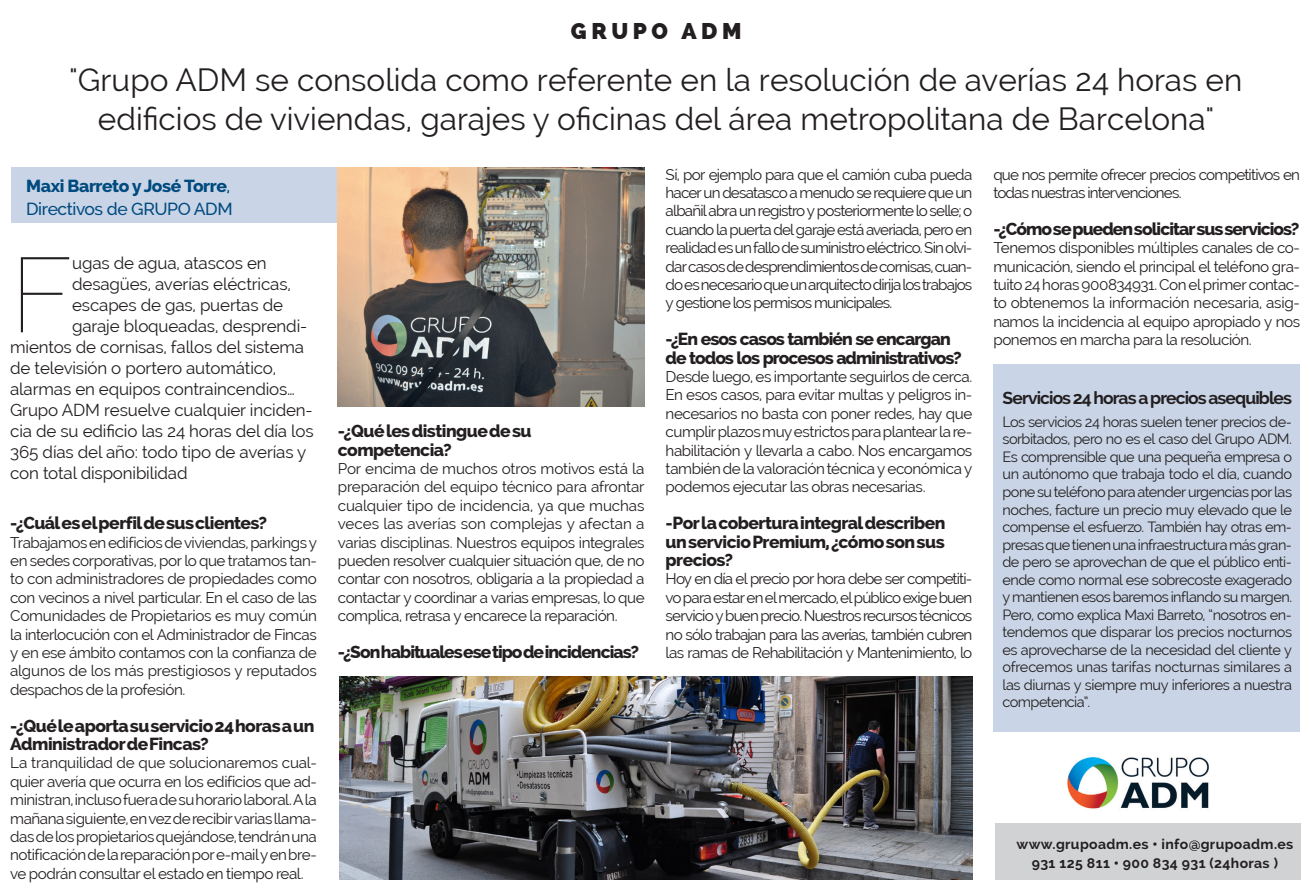
<style>
.page{position:relative;width:1309px;height:889px;background:#fff}
.page>*{position:absolute;margin:0;border:0;box-sizing:border-box;transform-origin:0 0}
._2015_ENTRADILLA{font:100 105.7px "Raleway";color:#231f20}
._2015_TITULAR{font:31.5px/38.5px "Raleway";color:#231f20;text-align:center}
.DAVID2_ARTICLE_TITUL{font:800 22.75px "Raleway";letter-spacing:.2em;color:#231f20}
.ENTREVISTA_PREGUNTE{font:800 17.5px/18.4px "Raleway";letter-spacing:-.04em;color:#231f20}
.TEXT_NORMAL{font:700 17.5px "Raleway";letter-spacing:-.05em;color:#231f20}
.ENTREVISTA_CON{font:800 17.5px "Raleway";letter-spacing:-.025em;color:#004a7f}
.ENTREVISTA_CON-2{font:500 17.5px "Raleway";letter-spacing:-.025em;color:#004a7f}
._2015_ENTRADILLA-2{font:16.97px "Raleway";letter-spacing:-.01em;color:#231f20}
.TEXT_NORMAL-2{font:15.22px/18.4px "Raleway";letter-spacing:-.035em;color:#231f20;text-align:justify}
.TEXT_NORMAL-3{font:15.22px/18.4px "Raleway";letter-spacing:-.055em;color:#231f20}
.TEXT_NORMAL-4{font:14.53px/17.5px "Raleway";letter-spacing:-.03em;color:#231f20;text-align:justify}
._2015_DADES__WEB{font:700 14px "Raleway";letter-spacing:.025em;color:#231f20}
.s1{font-weight:500}
.s2{font-weight:800}
</style>
<div class="page">
<div style="left:11px;top:168px;width:341px;height:55px;background:#c9d5e6"></div>
<img style="left:338px;top:168px;width:307px;height:239px">
<div style="left:995px;top:823px;width:305px;height:56px;background:#d1d2d4"></div>
<div style="left:994px;top:363px;width:306px;height:368px;background:#c9d5e6"></div>
<img style="left:339px;top:676px;width:633px;height:203px">
<img style="left:1067px;top:756px;width:142px;height:53px">
<p class="DAVID2_ARTICLE_TITUL" style="left:571px;top:18px;width:172px">GRUPO ADM</p>
<p class="_2015_TITULAR" style="left:69px;top:61px;width:1175px">"Grupo ADM se consolida como referente en la resolución de averías 24 horas en edificios de viviendas, garajes y oficinas del área metropolitana de Barcelona"</p>
<p class="ENTREVISTA_CON" style="left:26px;top:176px;width:206px">Maxi Barreto y José Torre<span class="s1">,</span></p>
<p class="ENTREVISTA_CON-2" style="left:26px;top:198px;width:208px">Directivos de GRUPO ADM</p>
<p class="_2015_ENTRADILLA" style="left:10px;top:233px;width:65px">F</p>
<p class="_2015_ENTRADILLA-2" style="left:72px;top:253px;width:196px">ugas de agua, atascos en</p>
<p class="_2015_ENTRADILLA-2" style="left:72px;top:274px;width:220px">desagües, averías eléctricas,</p>
<p class="_2015_ENTRADILLA-2" style="left:72px;top:295px;width:212px">escapes de gas, puertas de</p>
<p class="_2015_ENTRADILLA-2" style="left:72px;top:316px;width:237px">garaje bloqueadas, desprendi-</p>
<p class="_2015_ENTRADILLA-2" style="left:10px;top:337px;width:296px">mientos de cornisas, fallos del sistema</p>
<p class="_2015_ENTRADILLA-2" style="left:10px;top:358px;width:268px">de televisión o portero automático,</p>
<p class="_2015_ENTRADILLA-2" style="left:10px;top:379px;width:286px">alarmas en equipos contraincendios…</p>
<p class="_2015_ENTRADILLA-2" style="left:10px;top:400px;width:304px">Grupo ADM resuelve cualquier inciden-</p>
<p class="_2015_ENTRADILLA-2" style="left:10px;top:421px;width:305px">cia de su edificio las 24 horas del día los</p>
<p class="_2015_ENTRADILLA-2" style="left:10px;top:442px;width:298px">365 días del año: todo tipo de averías y</p>
<p class="_2015_ENTRADILLA-2" style="left:10px;top:463px;width:179px">con total disponibilidad</p>
<p class="ENTREVISTA_PREGUNTE" style="left:10px;top:514px;width:258px">-¿Cuál es el perfil de sus clientes?</p>
<p class="TEXT_NORMAL-2" style="left:10px;top:533px;width:308px">Trabajamos en edificios de viviendas, parkings y en sedes corporativas, por lo que tratamos tan&shy;to con administradores de propiedades como con vecinos a nivel particular. En el caso de las Comunidades de Propietarios es muy común la interlocución con el Administrador de Fincas y en ese ámbito contamos con la confianza de algunos de los más prestigiosos y reputados despachos de la profesión.</p>
<p class="ENTREVISTA_PREGUNTE" style="left:10px;top:716px;width:306px">-¿Qué le aporta su servicio 24 horas a un<br>Administrador de Fincas?</p>
<p class="TEXT_NORMAL-2" style="left:10px;top:753px;width:308px">La tranquilidad de que solucionaremos cual&shy;quier avería que ocurra en los edificios que ad&shy;ministran, incluso fuera de su horario laboral. A la mañana siguiente, en vez de recibir varias llama&shy;das de los propietarios quejándose, tendrán una notificación de la reparación por e-mail y en bre&shy;ve podrán consultar el estado en tiempo real.</p>
<p class="ENTREVISTA_PREGUNTE" style="left:338px;top:422px;width:195px">-¿Qué les distingue de su competencia?</p>
<p class="TEXT_NORMAL-2" style="left:338px;top:459px;width:308px">Por encima de muchos otros motivos está la preparación del equipo técnico para afrontar cualquier tipo de incidencia, ya que muchas veces las averías son complejas y afectan a varias disciplinas. Nuestros equipos integrales pueden resolver cualquier situación que, de no contar con nosotros, obligaría a la propiedad a contactar y coordinar a varias empresas, lo que complica, retrasa y encarece la reparación.</p>
<p class="ENTREVISTA_PREGUNTE" style="left:338px;top:642px;width:303px">-¿Son habituales ese tipo de incidencias?</p>
<p class="TEXT_NORMAL-2" style="left:666px;top:165px;width:308px">Sí, por ejemplo para que el camión cuba pueda hacer un desatasco a menudo se requiere que un albañil abra un registro y posteriormente lo selle; o cuando la puerta del garaje está averiada, pero en realidad es un fallo de suministro eléctrico. Sin olvi&shy;dar casos de desprendimientos de cornisas, cuan&shy;do es necesario que un arquitecto dirija los trabajos y gestione los permisos municipales.</p>
<p class="ENTREVISTA_PREGUNTE" style="left:666px;top:330px;width:298px">-¿En esos casos también se encargan de todos los procesos administrativos?</p>
<p class="TEXT_NORMAL-2" style="left:666px;top:367px;width:308px">Desde luego, es importante seguirlos de cerca.<br>En esos casos, para evitar multas y peligros in&shy;necesarios no basta con poner redes, hay que cumplir plazos muy estrictos para plantear la re&shy;habilitación y llevarla a cabo. Nos encargamos también de la valoración técnica y económica y podemos ejecutar las obras necesarias.</p>
<p class="ENTREVISTA_PREGUNTE" style="left:666px;top:514px;width:281px;text-align:justify">-Por la cobertura integral describen un servicio Premium, ¿cómo son sus precios?</p>
<p class="TEXT_NORMAL-2" style="left:666px;top:569px;width:308px">Hoy en día el precio por hora debe ser competiti&shy;vo para estar en el mercado, el público exige buen servicio y buen precio. Nuestros recursos técnicos no sólo trabajan para las averías, también cubren las ramas de Rehabilitación y Mantenimiento, lo</p>
<p class="TEXT_NORMAL-3" style="left:993px;top:165px;width:308px">que nos permite ofrecer precios competitivos en todas nuestras intervenciones.</p>
<p class="ENTREVISTA_PREGUNTE" style="left:993px;top:219px;width:308px">-¿Cómo se pueden solicitar sus servicios?</p>
<p class="TEXT_NORMAL-2" style="left:993px;top:238px;width:308px">Tenemos disponibles múltiples canales de co&shy;municación, siendo el principal el teléfono gra&shy;tuito 24 horas 900834931. Con el primer contac&shy;to obtenemos la información necesaria, asig&shy;namos la incidencia al equipo apropiado y nos ponemos en marcha para la resolución.</p>
<p class="TEXT_NORMAL" style="left:1002px;top:388px;width:291px">Servicios 24 horas a precios asequibles</p>
<p class="TEXT_NORMAL-4" style="left:1002px;top:413px;width:291px">Los servicios 24 horas suelen tener precios de&shy;sorbitados, pero no es el caso del Grupo ADM.<br>Es comprensible que una pequeña empresa o un autónomo que trabaja todo el día, cuando pone su teléfono para atender urgencias por las noches, facture un precio muy elevado que le compense el esfuerzo. También hay otras em&shy;presas que tienen una infraestructura más gran&shy;de pero se aprovechan de que el público enti&shy;ende como normal ese sobrecoste exagerado y mantienen esos baremos inflando su margen.<br>Pero, como explica Maxi Barreto, “nosotros en&shy;tendemos que disparar los precios nocturnos es aprovecharse de la necesidad del cliente y ofrecemos unas tarifas nocturnas similares a las diurnas y siempre muy inferiores a nuestra competencia”.</p>
<p class="_2015_DADES__WEB" style="left:1016px;top:835px;width:278px">www.grupoadm.es <span class="s2">•</span> info@grupoadm.es</p>
<p class="_2015_DADES__WEB" style="left:1032px;top:854px;width:248px">931 125 811 <span class="s2">•</span> 900 834 931 (24horas )</p>
</div>
